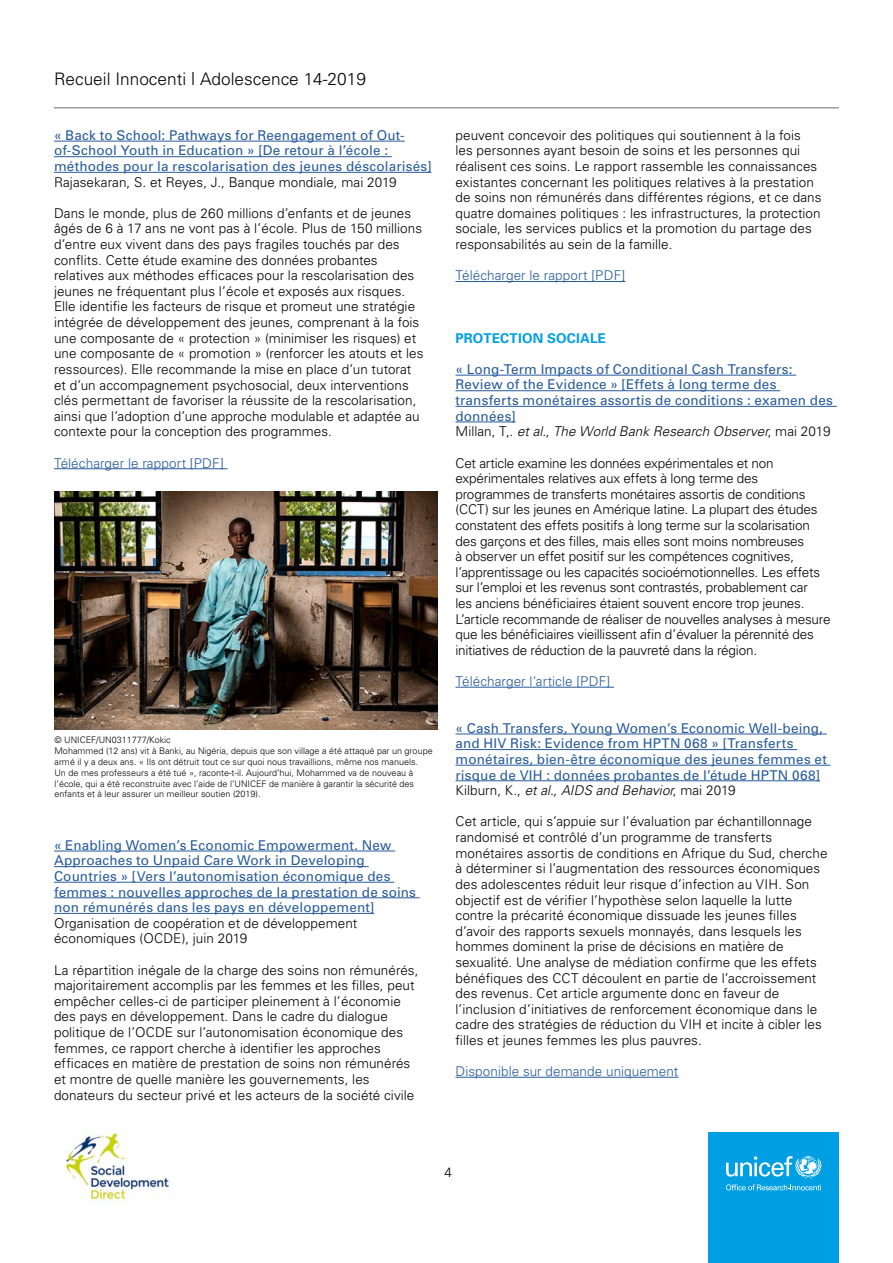
<style>
.page{position:relative;width:893px;height:1263px;background:#fff}
.page>*{position:absolute;margin:0;border:0;box-sizing:border-box;transform-origin:0 0}
.t1{font:300 17.25px "Univers";color:#000}
.t2{font:300 13.5px/15.6px "Univers";letter-spacing:.005em;color:#000}
.t3{font:13.5px/15.6px "Univers";letter-spacing:.015em;color:#275b9b}
.t4{font:300 13.5px/15.6px "Univers";letter-spacing:-.015em;color:#000}
.t5{font:300 13.5px "Univers";letter-spacing:.005em;color:#275b9b}
.t6{font:700 13.5px "Univers";letter-spacing:.015em;color:#009fe3}
.t7{font:300 9px/10.8px "Univers";color:#000}
.s1{font-size:18px}
.s2{font-weight:300;color:#000}
.s3{font-weight:300;font-style:italic;color:#000}
</style>
<div class="page">
<hr style="left:54px;top:107px;width:785px;height:2px;background:#9d9d9c">
<img style="left:63px;top:1128px;width:109px;height:75px">
<div style="left:708px;top:1132px;width:131px;height:131px;background:#009fe3"></div>
<svg style="left:726px;top:1156px;width:95px;height:34px"></svg>
<hr style="left:54px;top:141px;width:351px;height:1px;background:#275b9b">
<hr style="left:54px;top:156px;width:338px;height:1px;background:#275b9b">
<hr style="left:54px;top:172px;width:377px;height:1px;background:#275b9b">
<hr style="left:54px;top:468px;width:174px;height:1px;background:#275b9b">
<hr style="left:54px;top:851px;width:341px;height:1px;background:#275b9b">
<hr style="left:54px;top:866px;width:315px;height:1px;background:#275b9b">
<hr style="left:54px;top:882px;width:340px;height:1px;background:#275b9b">
<hr style="left:54px;top:897px;width:366px;height:1px;background:#275b9b">
<hr style="left:54px;top:913px;width:320px;height:1px;background:#275b9b">
<hr style="left:455px;top:281px;width:170px;height:1px;background:#275b9b">
<hr style="left:455px;top:375px;width:341px;height:1px;background:#275b9b">
<hr style="left:455px;top:390px;width:325px;height:1px;background:#275b9b">
<hr style="left:455px;top:406px;width:382px;height:1px;background:#275b9b">
<hr style="left:455px;top:422px;width:61px;height:1px;background:#275b9b">
<hr style="left:455px;top:687px;width:159px;height:1px;background:#275b9b">
<hr style="left:455px;top:734px;width:372px;height:1px;background:#275b9b">
<hr style="left:455px;top:749px;width:342px;height:1px;background:#275b9b">
<hr style="left:455px;top:765px;width:375px;height:1px;background:#275b9b">
<hr style="left:455px;top:780px;width:365px;height:1px;background:#275b9b">
<hr style="left:455px;top:1077px;width:223px;height:1px;background:#275b9b">
<img style="left:54px;top:491px;width:383px;height:239px">
<p class="t1" style="left:54px;top:69px;width:313px">Recueil Innocenti <span class="s1">|</span> Adolescence 14-2019</p>
<p class="t3" style="left:54px;top:127px;width:379px">« Back to School: Pathways for Reengagement of Out&shy;of-School Youth in Education » [De retour à l’école : méthodes pour la rescolarisation des jeunes déscolarisés]</p>
<p class="t2" style="left:54px;top:174px;width:344px">Rajasekaran, S. et Reyes, J., Banque mondiale, mai 2019</p>
<p class="t2" style="left:54px;top:205px;width:371px">Dans le monde, plus de 260 millions d’enfants et de jeunes âgés de 6 à 17 ans ne vont pas à l’école. Plus de 150 millions d’entre eux vivent dans des pays fragiles touchés par des conflits. Cette étude examine des données probantes relatives aux méthodes efficaces pour la rescolarisation des jeunes ne fréquentant plus l’école et exposés aux risques.<br>Elle identifie les facteurs de risque et promeut une stratégie intégrée de développement des jeunes, comprenant à la fois une composante de « protection » (minimiser les risques) et une composante de « promotion » (renforcer les atouts et les ressources). Elle recommande la mise en place d’un tutorat et d’un accompagnement psychosocial, deux interventions clés permettant de favoriser la réussite de la rescolarisation, ainsi que l’adoption d’une approche modulable et adaptée au contexte pour la conception des programmes.</p>
<p class="t5" style="left:54px;top:455px;width:171px">Télécharger le rapport [PDF]</p>
<p class="t7" style="left:54px;top:734px;width:380px">© UNICEF/UN0311777/Kokic<br>Mohammed (12 ans) vit à Banki, au Nigéria, depuis que son village a été attaqué par un groupe armé il y a deux ans. « Ils ont détruit tout ce sur quoi nous travaillions, même nos manuels.<br>Un de mes professeurs a été tué », raconte-t-il. Aujourd’hui, Mohammed va de nouveau à l’école, qui a été reconstruite avec l’aide de l’UNICEF de manière à garantir la sécurité des enfants et à leur assurer un meilleur soutien (2019).</p>
<p class="t3" style="left:54px;top:837px;width:364px">« Enabling Women’s Economic Empowerment. New Approaches to Unpaid Care Work in Developing Countries » [Vers l’autonomisation économique des femmes : nouvelles approches de la prestation de soins non rémunérés dans les pays en développement]</p>
<p class="t2" style="left:54px;top:915px;width:305px">Organisation de coopération et de développement économiques (OCDE), juin 2019</p>
<p class="t2" style="left:54px;top:962px;width:366px">La répartition inégale de la charge des soins non rémunérés, majoritairement accomplis par les femmes et les filles, peut empêcher celles-ci de participer pleinement à l’économie des pays en développement. Dans le cadre du dialogue politique de l’OCDE sur l’autonomisation économique des femmes, ce rapport cherche à identifier les approches efficaces en matière de prestation de soins non rémunérés et montre de quelle manière les gouvernements, les donateurs du secteur privé et les acteurs de la société civile</p>
<p class="t2" style="left:455px;top:127px;width:367px">peuvent concevoir des politiques qui soutiennent à la fois les personnes ayant besoin de soins et les personnes qui réalisent ces soins. Le rapport rassemble les connaissances existantes concernant les politiques relatives à la prestation de soins non rémunérés dans différentes régions, et ce dans quatre domaines politiques : les infrastructures, la protection sociale, les services publics et la promotion du partage des responsabilités au sein de la famille.</p>
<p class="t5" style="left:455px;top:267px;width:171px">Télécharger le rapport [PDF]</p>
<p class="t6" style="left:455px;top:329px;width:152px">PROTECTION SOCIALE</p>
<p class="t3" style="left:455px;top:361px;width:379px">« Long-Term Impacts of Conditional Cash Transfers:<br>Review of the Evidence » [Effets à long terme des transferts monétaires assortis de conditions : examen des données]<br><span class="s2">Millan, T,.</span> <span class="s3">et al.</span><span class="s2">,</span> <span class="s3">The World Bank Research Observer</span><span class="s2">, mai 2019</span></p>
<p class="t4" style="left:455px;top:454px;width:377px">Cet article examine les données expérimentales et non expérimentales relatives aux effets à long terme des programmes de transferts monétaires assortis de conditions (CCT) sur les jeunes en Amérique latine. La plupart des études constatent des effets positifs à long terme sur la scolarisation des garçons et des filles, mais elles sont moins nombreuses<br>à observer un effet positif sur les compétences cognitives, l’apprentissage ou les capacités socioémotionnelles. Les effets sur l’emploi et les revenus sont contrastés, probablement car<br>les anciens bénéficiaires étaient souvent encore trop jeunes.<br>L’article recommande de réaliser de nouvelles analyses à mesure que les bénéficiaires vieillissent afin d’évaluer la pérennité des initiatives de réduction de la pauvreté dans la région.</p>
<p class="t5" style="left:455px;top:673px;width:156px">Télécharger l’article [PDF]</p>
<p class="t3" style="left:455px;top:720px;width:373px">« Cash Transfers, Young Women’s Economic Well-being, and HIV Risk: Evidence from HPTN 068 » [Transferts monétaires, bien-être économique des jeunes femmes et risque de VIH : données probantes de l’étude HPTN 068] <span class="s2">Kilburn, K.,</span> <span class="s3">et al., AIDS and Behavior</span><span class="s2">, mai 2019</span></p>
<p class="t2" style="left:455px;top:813px;width:373px">Cet article, qui s’appuie sur l’évaluation par échantillonnage randomisé et contrôlé d’un programme de transferts monétaires assortis de conditions en Afrique du Sud, cherche à déterminer si l’augmentation des ressources économiques des adolescentes réduit leur risque d’infection au VIH. Son objectif est de vérifier l’hypothèse selon laquelle la lutte contre la précarité économique dissuade les jeunes filles d’avoir des rapports sexuels monnayés, dans lesquels les hommes dominent la prise de décisions en matière de sexualité. Une analyse de médiation confirme que les effets bénéfiques des CCT découlent en partie de l’accroissement des revenus. Cet article argumente donc en faveur de l’inclusion d’initiatives de renforcement économique dans le cadre des stratégies de réduction du VIH et incite à cibler les filles et jeunes femmes les plus pauvres.</p>
<p class="t5" style="left:455px;top:1063px;width:224px">Disponible sur demande uniquement</p>
<p class="t2" style="left:444px;top:1164px;width:9px">4</p>
</div>
